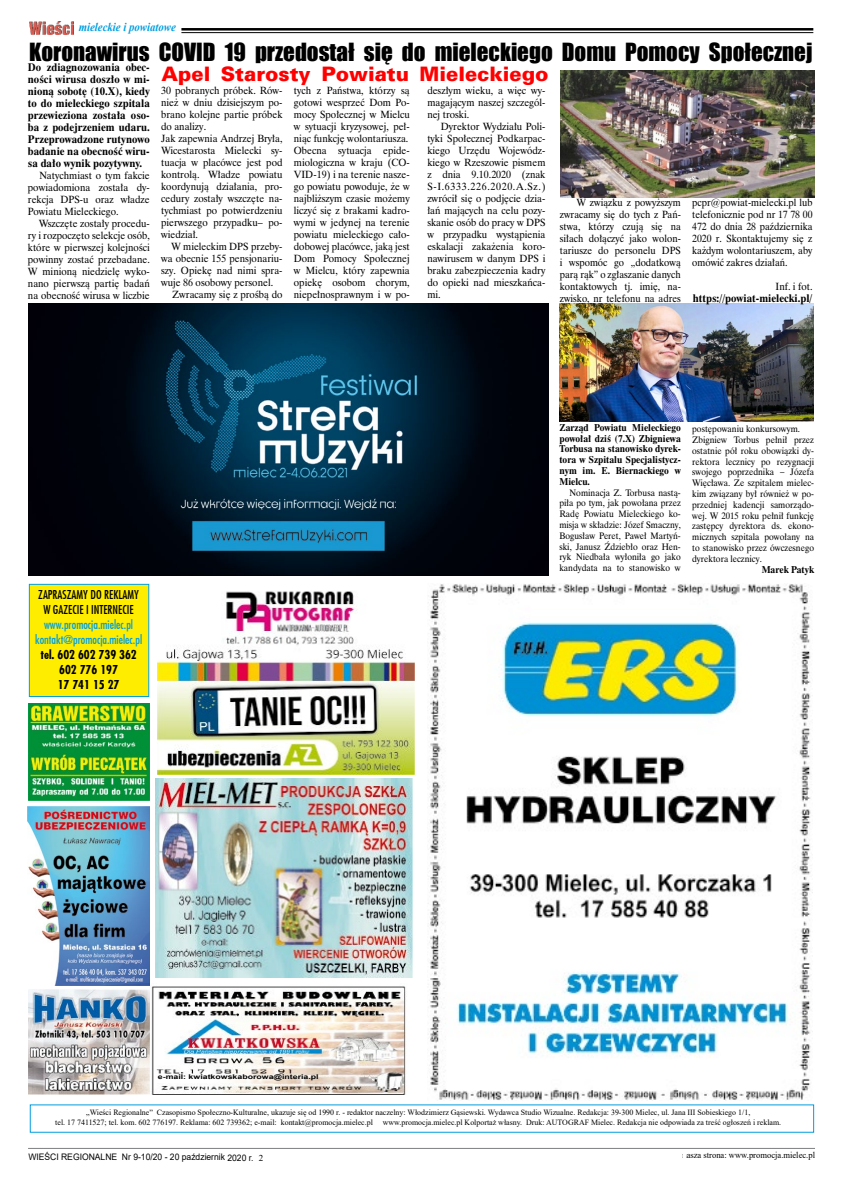
<style>
.page{position:relative;width:842px;height:1191px;background:#fff}
.page>*{position:absolute;margin:0;border:0;box-sizing:border-box;transform-origin:0 0}
.t1{font:23px "Impact";color:#000}
.t2{font:20px "USA Black";color:#f00}
.t3{font:12px/15px "Fujiyama";color:#009ee0;text-align:center}
.t4{font:12px/15px "Fujiyama";color:#000;text-align:center}
.t5{font:700 12px/15px "Fujiyama";color:#000;text-align:center}
.t6{font:italic 700 12px "Times New Roman";color:#009ee0;scale:.9 1}
.t7{font:10px/12px "Dutch 801 Rm PL";color:#000;text-align:justify;scale:.95 1}
.t8{font:10px/12px "Dutch 801 Rm PL";color:#000;text-align:justify;scale:.93 1}
.t9{font:700 10px/12px "Dutch 801 Rm PL";color:#000;text-align:justify;scale:.95 1}
.t10{font:9px/10.8px "Dutch 801 Rm PL";color:#000;text-align:justify;scale:.93 1}
.t11{font:700 9px/10.8px "Dutch 801 Rm PL";color:#000;text-align:justify;scale:.93 1}
.t12{font:9px "Arial";letter-spacing:-.005em;color:#000;scale:.95 1}
.t13{font:9px "Times New Roman";color:#000;scale:.95 1}
.t14{font:9px "Times New Roman";color:#000}
.t15{font:8px/9.6px "Times New Roman";color:#000;text-align:center}
.t16{font:700 6.5px "Arial";color:#000;scale:1.35 1}
</style>
<div class="page">
<div style="left:29px;top:584px;width:120px;height:113px;background:#ffed00;border:1px solid #009ee0"></div>
<hr style="left:28px;top:1148px;width:787px;height:1px;background:#87888a">
<hr style="left:181px;top:28px;width:632px;height:3px;background:#000">
<hr style="left:181px;top:32px;width:632px;height:1px;background:#000">
<img style="left:29px;top:22px;width:45px;height:12px">
<img style="left:428px;top:584px;width:383px;height:516px">
<img style="left:151px;top:986px;width:255px;height:108px">
<img style="left:158px;top:591px;width:256px;height:183px">
<img style="left:28px;top:989px;width:122px;height:105px">
<img style="left:156px;top:778px;width:256px;height:199px">
<img style="left:28px;top:806px;width:121px;height:179px">
<img style="left:28px;top:304px;width:520px;height:271px">
<img style="left:560px;top:304px;width:254px;height:117px">
<img style="left:560px;top:71px;width:254px;height:127px">
<img style="left:28px;top:703px;width:121px;height:97px">
<p class="t6" style="left:79px;top:19px;width:109px">mieleckie i powiatowe</p>
<h1 class="t1" style="left:29px;top:34px;width:785px">Koronawirus COVID 19 przedostał się do mieleckiego Domu Pomocy Społecznej</h1>
<h2 class="t2" style="left:162px;top:62px;width:388px">Apel Starosty Powiatu Mieleckiego</h2>
<p class="t9" style="left:28px;top:61px;width:130px">Do zdiagnozowania obec&shy;ności wirusa doszło w mi&shy;nioną sobotę (10.X), kiedy to do mieleckiego szpitala przewieziona została oso&shy;ba z podejrzeniem udaru.<br>Przeprowadzone rutynowo badanie na obecność wiru&shy;sa dało wynik pozytywny.</p>
<p class="t7" style="left:28px;top:169px;width:130px;text-indent:11px">Natychmiast o tym fakcie powiadomiona została dy&shy;rekcja DPS-u oraz władze Powiatu Mieleckiego.</p>
<p class="t7" style="left:28px;top:217px;width:130px;text-indent:11px">Wszczęte zostały procedu&shy;ry i rozpoczęto selekcje osób, które w pierwszej kolejności powinny zostać przebadane.<br>W minioną niedzielę wyko&shy;nano pierwszą partię badań na obecność wirusa w liczbie</p>
<p class="t7" style="left:161px;top:84px;width:129px;text-align:left">30 pobranych próbek. Rów&shy;nież w dniu dzisiejszym po&shy;brano kolejne partie próbek do analizy.<br>Jak zapewnia Andrzej Bryła,<br>Wicestarosta Mielecki sy&shy;tuacja w placówce jest pod kontrolą. Władze powiatu koordynują działania, pro&shy;cedury zostały wszczęte na&shy;tychmiast po potwierdzeniu pierwszego przypadku– po&shy;wiedział.</p>
<p class="t7" style="left:171px;top:240px;width:119px">W mieleckim DPS przeby-</p>
<p class="t7" style="left:161px;top:252px;width:129px">wa obecnie 155 pensjonariu-</p>
<p class="t7" style="left:161px;top:264px;width:129px">szy. Opiekę nad nimi spra-</p>
<p class="t7" style="left:161px;top:276px;width:119px">wuje 86 osobowy personel.</p>
<p class="t7" style="left:172px;top:288px;width:118px">Zwracamy się z prośbą do</p>
<p class="t7" style="left:294px;top:84px;width:123px;text-align:left">tych z Państwa, którzy są gotowi wesprzeć Dom Po&shy;mocy Społecznej w Mielcu w sytuacji kryzysowej, peł&shy;niąc funkcję wolontariusza.<br>Obecna sytuacja epide&shy;miologiczna w kraju (CO-<br>VID-19) i na terenie nasze&shy;go powiatu powoduje, że w najbliższym czasie możemy liczyć się z brakami kadro&shy;wymi w jedynej na terenie powiatu mieleckiego cało&shy;dobowej placówce, jaką jest<br>Dom Pomocy Społecznej w Mielcu, który zapewnia opiekę osobom chorym, niepełnosprawnym i w po-</p>
<p class="t7" style="left:427px;top:84px;width:126px">deszłym wieku, a więc wy&shy;magającym naszej szczegól&shy;nej troski.</p>
<p class="t7" style="left:427px;top:120px;width:126px;text-indent:14px">Dyrektor Wydziału Poli&shy;tyki Społecznej Podkarpac&shy;kiego Urzędu Wojewódz&shy;kiego w Rzeszowie pismem z dnia 9.10.2020 (znak S-I.6333.226.2020.A.Sz.) zwrócił się o podjęcie dzia&shy;łań mających na celu pozy&shy;skanie osób do pracy w DPS w przypadku wystąpienia eskalacji zakażenia koro&shy;nawirusem w danym DPS i braku zabezpieczenia kadry do opieki nad mieszkańca&shy;mi.</p>
<p class="t8" style="left:560px;top:197px;width:132px;text-indent:16px">W związku z powyższym zwracamy się do tych z Pań&shy;stwa, którzy czują się na siłach dołączyć jako wolon&shy;tariusze do personelu DPS i wspomóc go „dodatkową parą rąk” o zgłaszanie danych kontaktowych tj. imię, na&shy;zwisko, nr telefonu na adres</p>
<p class="t8" style="left:692px;top:197px;width:131px">pcpr@powiat-mielecki.pl lub telefonicznie pod nr 17 78 00<br>472 do dnia 28 października 2020 r. Skontaktujemy się z każdym wolontariuszem, aby omówić zakres działań.</p>
<p class="t7" style="left:775px;top:281px;width:40px">Inf. i fot.</p>
<p class="t9" style="left:693px;top:292px;width:128px">https://powiat-mielecki.pl/</p>
<p class="t4" style="left:38px;top:587px;width:102px">ZAPRASZAMY DO REKLAMY<br>W GAZECIE I INTERNECIE</p>
<p class="t3" style="left:35px;top:617px;width:109px">www.promocja.mielec.pl kontakt@promocja.mielec.pl</p>
<p class="t5" style="left:40px;top:647px;width:98px">tel. 602 602 739 362<br>602 776 197<br>17 741 15 27</p>
<p class="t11" style="left:559px;top:422px;width:132px">Zarząd Powiatu Mieleckiego powołał dziś (7.X) Zbigniewa Torbusa na stanowisko dyrek&shy;tora w Szpitalu Specjalistycz&shy;nym im. E. Biernackiego w Mielcu.</p>
<p class="t10" style="left:559px;top:487px;width:132px;text-indent:10px">Nominacja Z. Torbusa nastą&shy;piła po tym, jak powołana przez Radę Powiatu Mieleckiego ko&shy;misja w składzie: Józef Smaczny, Bogusław Peret, Paweł Martyń&shy;ski, Janusz Ździebło oraz Hen&shy;ryk Niedbała wyłoniła go jako kandydata na to stanowisko w</p>
<p class="t10" style="left:692px;top:423px;width:133px;text-align:left">postępowaniu konkursowym.<br>Zbigniew Torbus pełnił przez ostatnie pół roku obowiązki dy&shy;rektora lecznicy po rezygnacji swojego poprzednika – Józefa<br>Więcława. Ze szpitalem mielec&shy;kim związany był również w po&shy;przedniej kadencji samorządo&shy;wej. W 2015 roku pełnił funkcję zastępcy dyrektora ds. ekono&shy;micznych szpitala powołany na to stanowisko przez ówczesnego dyrektora lecznicy.</p>
<p class="t11" style="left:762px;top:563px;width:58px">Marek Patyk</p>
<p class="t16" style="left:158px;top:1072px;width:121px">e-mail: kwiatkowskaborowa@interia.pl</p>
<p class="t15" style="left:55px;top:1107px;width:727px">„Wieści Regionalne” Czasopismo Społeczno-Kulturalne, ukazuje się od 1990 r. - redaktor naczelny: Włodzimierz Gąsiewski. Wydawca Studio Wizualne. Redakcja: 39-300 Mielec, ul. Jana III Sobieskiego 1/1,<br>tel. 17 7411527; tel. kom. 602 776197. Reklama: 602 739362; e-mail: kontakt@promocja.mielec.pl www.promocja.mielec.pl Kolportaż własny. Druk: AUTOGRAF Mielec. Redakcja nie odpowiada za treść ogłoszeń i reklam.</p>
<p class="t12" style="left:28px;top:1150px;width:239px">WIEŚCI REGIONALNE Nr 9-10/20 - 20 październik 2020 r.</p>
<p class="t13" style="left:682px;top:1148px;width:141px">nasza strona: www.promocja.mielec.pl</p>
<p class="t14" style="left:259px;top:1151px;width:6px">2</p>
</div>
